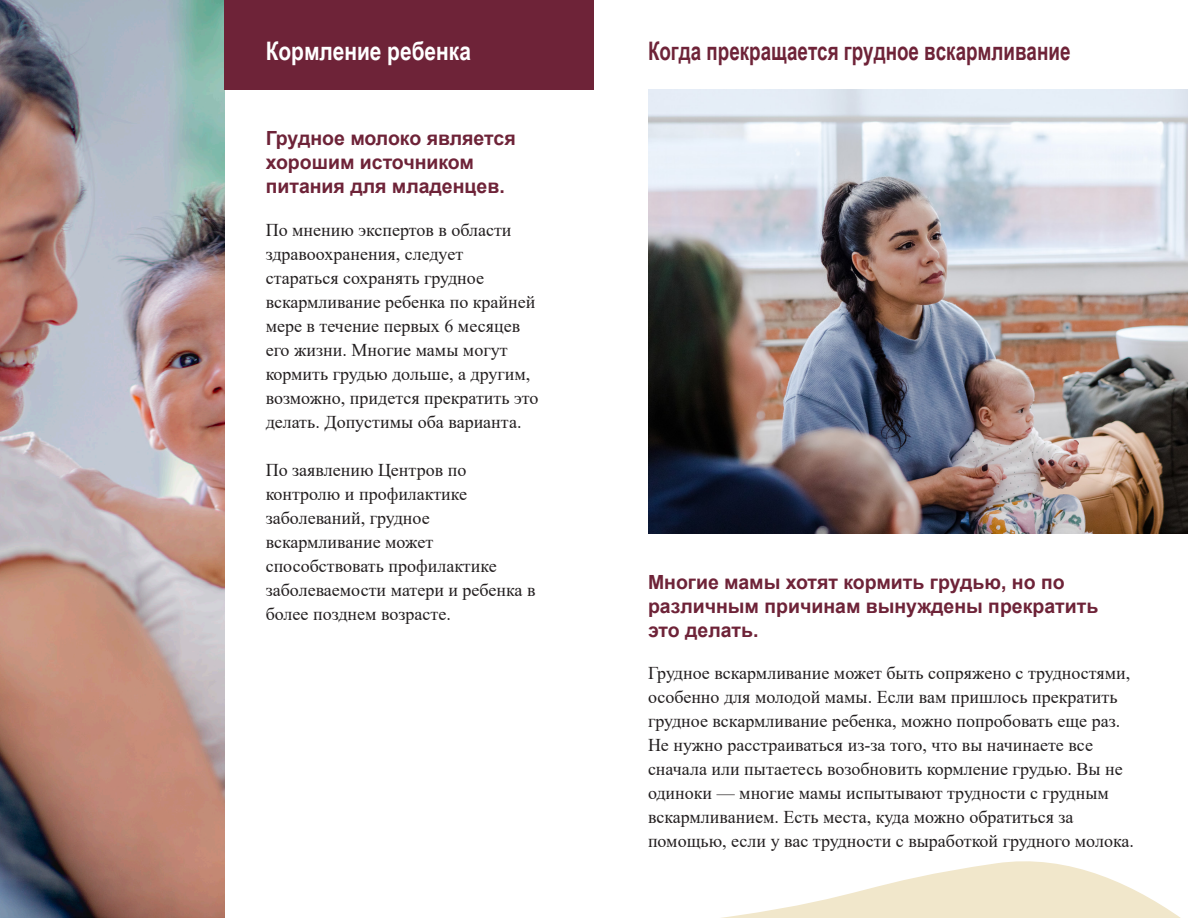
<style>
.page{position:relative;width:1188px;height:918px;background:#fff}
.page>*{position:absolute;margin:0;border:0;box-sizing:border-box;transform-origin:0 0}
.t1{font:700 25.5px "Arial Narrow";color:#6e2338;scale:.9 1}
.t2{font:700 25.5px "Arial Narrow";color:#fff}
.t3{font:700 19.5px/24px "Arial";color:#6e2338}
.t4{font:18px/24px "Times New Roman";color:#231f20}
</style>
<div class="page">
<svg style="left:721px;top:861px;width:460px;height:57px"></svg>
<img style="left:0;top:0;width:225px;height:918px">
<img style="left:648px;top:90px;width:540px;height:444px">
<div style="left:225px;top:0;width:369px;height:90px;background:#6e2338"></div>
<p class="t2" style="left:266px;top:31px;width:207px">Кормление ребенка</p>
<p class="t1" style="left:648px;top:31px;width:471px">Когда прекращается грудное вскармливание</p>
<p class="t3" style="left:266px;top:126px;width:252px">Грудное молоко является хорошим источником питания для младенцев.</p>
<p class="t4" style="left:266px;top:217px;width:274px">По мнению экспертов в области здравоохранения, следует стараться сохранять грудное вскармливание ребенка по крайней мере в течение первых 6 месяцев его жизни. Многие мамы могут кормить грудью дольше, а другим, возможно, придется прекратить это делать. Допустимы оба варианта.</p>
<p class="t4" style="left:266px;top:457px;width:271px">По заявлению Центров по контролю и профилактике заболеваний, грудное вскармливание может способствовать профилактике заболеваемости матери и ребенка в более позднем возрасте.</p>
<p class="t3" style="left:648px;top:570px;width:452px">Многие мамы хотят кормить грудью, но по различным причинам вынуждены прекратить это делать.</p>
<p class="t4" style="left:648px;top:661px;width:488px">Грудное вскармливание может быть сопряжено с трудностями, особенно для молодой мамы. Если вам пришлось прекратить грудное вскармливание ребенка, можно попробовать еще раз.<br>Не нужно расстраиваться из-за того, что вы начинаете все сначала или пытаетесь возобновить кормление грудью. Вы не одиноки — многие мамы испытывают трудности с грудным вскармливанием. Есть места, куда можно обратиться за помощью, если у вас трудности с выработкой грудного молока.</p>
</div>
